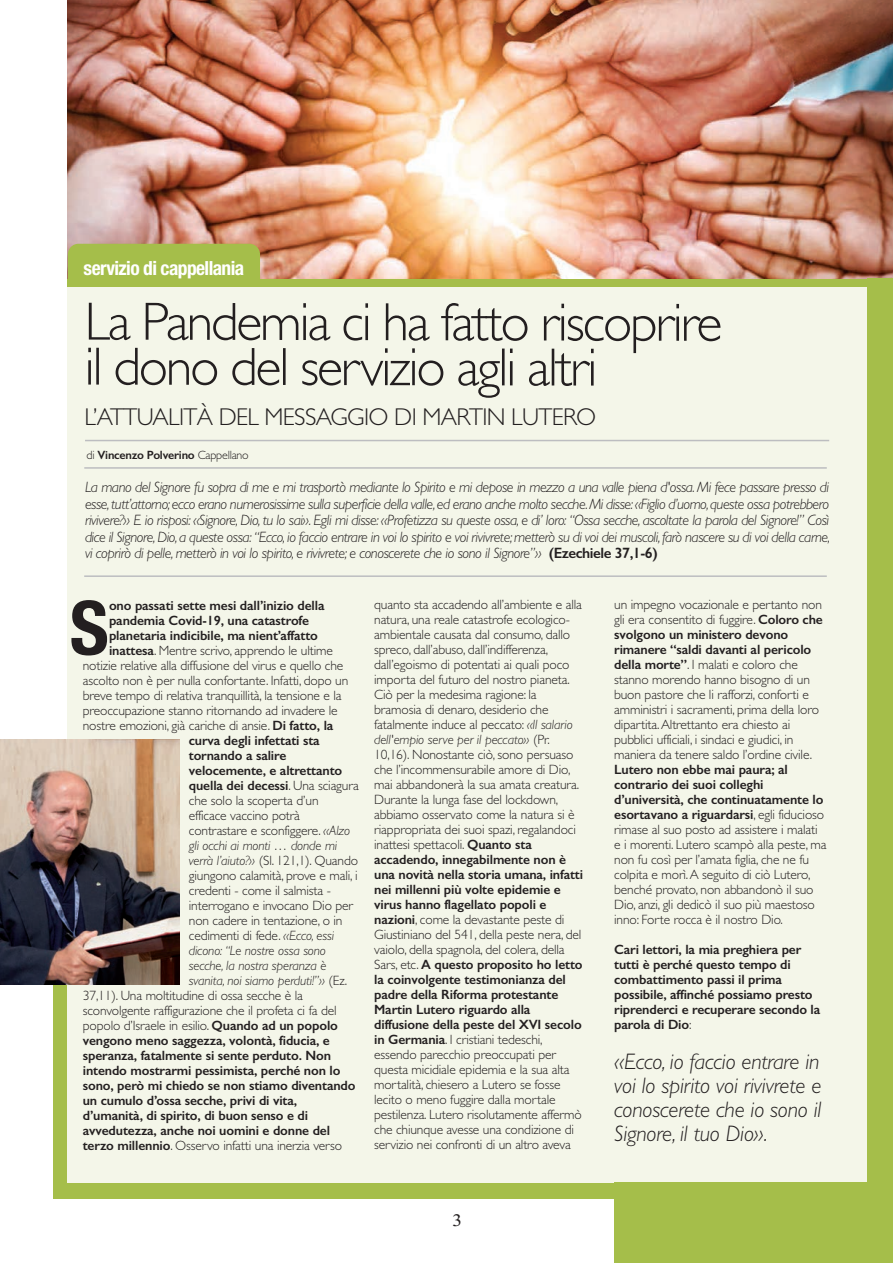
<style>
.page{position:relative;width:893px;height:1263px;background:#fff}
.page>*{position:absolute;margin:0;border:0;box-sizing:border-box;transform-origin:0 0}
.t1{font:700 condensed 75px "Helvetica Neue";color:#231f20}
.t2{font:300 54px/44.8px "Gill Sans";letter-spacing:-.04em;color:#231f20}
.t3{font:300 24.45px "Gill Sans";letter-spacing:-.025em;color:#231f20}
.t4{font:italic 300 22.5px/24px "Gill Sans";letter-spacing:-.01em;color:#231f20;text-align:justify}
.t5{font:700 condensed 19.5px "Helvetica Neue";letter-spacing:-.03em;color:#fff}
.t6{font:18px "Lao MN";color:#231f20}
.t7{font:italic 300 15px/16.5px "Gill Sans";letter-spacing:-.03em;color:#231f20;text-align:justify}
.t8{font:300 13.5px/15px "Gill Sans";letter-spacing:-.01em;color:#231f20}
.t9{font:600 13.5px/15px "Gill Sans";letter-spacing:-.01em;color:#231f20}
.t10{font:italic 300 13.5px "Gill Sans";letter-spacing:-.01em;color:#231f20}
.t11{font:600 12px "Gill Sans";letter-spacing:-.02em;color:#231f20}
.s1{font-weight:300}
.s2{font-weight:600;font-style:normal}
.s3{font-weight:600}
.s4{font-style:italic}
.s5{font-style:normal}
</style>
<div class="page">
<img style="left:68px;top:0;width:825px;height:279px">
<div style="left:68px;top:244px;width:192px;height:59px;background:#a5be4a;border-radius:11px"></div>
<div style="left:53px;top:983px;width:613px;height:216px;background:#a5be4a"></div>
<div style="left:67px;top:282px;width:822px;height:900px;background:#f4f6e9"></div>
<div style="left:68px;top:279px;width:825px;height:7px;background:#a5be4a"></div>
<img style="left:0;top:739px;width:180px;height:245px">
<hr style="left:84px;top:575px;width:743px;height:2px;background:#bcbdc0">
<hr style="left:84px;top:467px;width:743px;height:2px;background:#bcbdc0">
<div style="left:614px;top:1182px;width:276px;height:81px;background:#a5be4a"></div>
<div style="left:867px;top:279px;width:26px;height:984px;background:#a5be4a"></div>
<hr style="left:85px;top:440px;width:744px;height:1px;background:#bcbdc0">
<h3 class="t5" style="left:84px;top:261px;width:162px">servizio di cappellania</h3>
<h2 class="t2" style="left:85px;top:306px;width:639px">La Pandemia ci ha fatto riscoprire il dono del servizio agli altri</h2>
<h3 class="t3" style="left:84px;top:408px;width:513px">L’ATTUALITÀ DEL MESSAGGIO DI MARTIN LUTERO</h3>
<p class="t11" style="left:86px;top:450px;width:164px"><span class="s1">di</span> Vincenzo Polverino <span class="s1">Cappellano</span></p>
<p class="t7" style="left:85px;top:481px;width:747px">La mano del Signore fu sopra di me e mi trasportò mediante lo Spirito e mi depose in mezzo a una valle piena d'ossa. Mi fece passare presso di esse, tutt’attorno; ecco erano numerosissime sulla superficie della valle, ed erano anche molto secche. Mi disse: «Figlio d’uomo, queste ossa potrebbero rivivere?» E io risposi: «Signore, Dio, tu lo sai». Egli mi disse: «Profetizza su queste ossa, e di’ loro: “Ossa secche, ascoltate la parola del Signore!” Così dice il Signore, Dio, a queste ossa: “Ecco, io faccio entrare in voi lo spirito e voi rivivrete; metterò su di voi dei muscoli, farò nascere su di voi della carne, vi coprirò di pelle, metterò in voi lo spirito, e rivivrete; e conoscerete che io sono il Signore”» <span class="s2">(Ezechiele 37,1-6)</span></p>
<h1 class="t1" style="left:70px;top:601px;width:40px">S</h1>
<p class="t9" style="left:109px;top:599px;width:217px">ono passati sette mesi dall’inizio della</p>
<p class="t9" style="left:109px;top:614px;width:202px">pandemia Covid-19, una catastrofe</p>
<p class="t9" style="left:109px;top:629px;width:210px">planetaria indicibile, ma nient’affatto</p>
<p class="t8" style="left:109px;top:644px;width:225px"><span class="s3">inattesa</span>. Mentre scrivo, apprendo le ultime</p>
<p class="t8" style="left:83px;top:659px;width:262px">notizie relative alla diffusione del virus e quello che</p>
<p class="t8" style="left:83px;top:674px;width:267px">ascolto non è per nulla confortante. Infatti, dopo un</p>
<p class="t8" style="left:83px;top:689px;width:260px">breve tempo di relativa tranquillità, la tensione e la</p>
<p class="t8" style="left:83px;top:704px;width:256px">preoccupazione stanno ritornando ad invadere le</p>
<p class="t8" style="left:83px;top:719px;width:252px">nostre emozioni, già cariche di ansie. <span class="s3">Di fatto, la</span></p>
<p class="t9" style="left:189px;top:734px;width:132px">curva degli infettati sta</p>
<p class="t9" style="left:189px;top:749px;width:99px">tornando a salire</p>
<p class="t9" style="left:189px;top:764px;width:155px">velocemente, e altrettanto</p>
<p class="t9" style="left:189px;top:779px;width:172px">quella dei decessi<span class="s1">. Una sciagura</span></p>
<p class="t8" style="left:189px;top:794px;width:131px">che solo la scoperta d’un</p>
<p class="t8" style="left:189px;top:809px;width:113px">efficace vaccino potrà</p>
<p class="t8" style="left:189px;top:824px;width:163px">contrastare e sconfiggere. <span class="s4">«Alzo</span></p>
<p class="t10" style="left:189px;top:841px;width:150px">gli occhi ai monti … donde mi</p>
<p class="t8" style="left:189px;top:854px;width:171px"><span class="s4">verrà l’aiuto?»</span> (Sl. 121,1). Quando</p>
<p class="t8" style="left:189px;top:869px;width:170px">giungono calamità, prove e mali, i</p>
<p class="t8" style="left:189px;top:884px;width:144px">credenti - come il salmista -</p>
<p class="t8" style="left:189px;top:899px;width:166px">interrogano e invocano Dio per</p>
<p class="t8" style="left:189px;top:914px;width:155px">non cadere in tentazione, o in</p>
<p class="t8" style="left:189px;top:929px;width:147px">cedimenti di fede. <span class="s4">«Ecco, essi</span></p>
<p class="t10" style="left:189px;top:946px;width:139px">dicono: “Le nostre ossa sono</p>
<p class="t10" style="left:189px;top:961px;width:139px">secche, la nostra speranza è</p>
<p class="t10" style="left:189px;top:976px;width:160px">svanita, noi siamo perduti!”» <span class="s5">(Ez.</span></p>
<p class="t8" style="left:83px;top:989px;width:222px">37,11). Una moltitudine di ossa secche è la</p>
<p class="t8" style="left:83px;top:1004px;width:255px">sconvolgente raffigurazione che il profeta ci fa del</p>
<p class="t8" style="left:83px;top:1019px;width:257px">popolo d’Israele in esilio. <span class="s3">Quando ad un popolo</span></p>
<p class="t9" style="left:83px;top:1034px;width:249px">vengono meno saggezza, volontà, fiducia, e</p>
<p class="t9" style="left:83px;top:1049px;width:250px">speranza, fatalmente si sente perduto. Non</p>
<p class="t9" style="left:83px;top:1064px;width:259px">intendo mostrarmi pessimista, perché non lo</p>
<p class="t9" style="left:83px;top:1079px;width:274px">sono, però mi chiedo se non stiamo diventando</p>
<p class="t9" style="left:83px;top:1094px;width:216px">un cumulo d’ossa secche, privi di vita,</p>
<p class="t9" style="left:83px;top:1109px;width:227px">d’umanità, di spirito, di buon senso e di</p>
<p class="t9" style="left:83px;top:1124px;width:249px">avvedutezza, anche noi uomini e donne del</p>
<p class="t8" style="left:83px;top:1139px;width:261px"><span class="s3">terzo millennio</span>. Osservo infatti una inerzia verso</p>
<p class="t8" style="left:374px;top:599px;width:210px">quanto sta accadendo all’ambiente e alla natura, una reale catastrofe ecologico&shy;ambientale causata dal consumo, dallo spreco, dall’abuso, dall’indifferenza, dall’egoismo di potentati ai quali poco importa del futuro del nostro pianeta.<br>Ciò per la medesima ragione: la bramosia di denaro, desiderio che fatalmente induce al peccato: <span class="s4">«Il salario dell'empio serve per il peccato»</span> (Pr.<br>10,16). Nonostante ciò, sono persuaso che l’incommensurabile amore di Dio, mai abbandonerà la sua amata creatura.<br>Durante la lunga fase del lockdown, abbiamo osservato come la natura si è riappropriata dei suoi spazi, regalandoci inattesi spettacoli. <span class="s3">Quanto sta accadendo, innegabilmente non è una novità nella storia umana, infatti nei millenni più volte epidemie e virus hanno flagellato popoli e nazioni</span>, come la devastante peste di Giustiniano del 541, della peste nera, del vaiolo, della spagnola, del colera, della Sars, etc. <span class="s3">A questo proposito ho letto la coinvolgente testimonianza del padre della Riforma protestante Martin Lutero riguardo alla diffusione della peste del XVI secolo in Germania</span>. I cristiani tedeschi, essendo parecchio preoccupati per questa micidiale epidemia e la sua alta mortalità, chiesero a Lutero se fosse lecito o meno fuggire dalla mortale pestilenza. Lutero risolutamente affermò che chiunque avesse una condizione di servizio nei confronti di un altro aveva</p>
<p class="t8" style="left:614px;top:599px;width:210px">un impegno vocazionale e pertanto non gli era consentito di fuggire. <span class="s3">Coloro che svolgono un ministero devono rimanere “saldi davanti al pericolo della morte”</span>. I malati e coloro che stanno morendo hanno bisogno di un buon pastore che li rafforzi, conforti e amministri i sacramenti, prima della loro dipartita. Altrettanto era chiesto ai pubblici ufficiali, i sindaci e giudici, in maniera da tenere saldo l’ordine civile.</p>
<p class="t8" style="left:614px;top:764px;width:214px"><span class="s3">Lutero non ebbe mai paura; al contrario dei suoi colleghi d’università, che continuatamente lo esortavano a riguardarsi</span>, egli fiducioso rimase al suo posto ad assistere i malati e i morenti. Lutero scampò alla peste, ma non fu così per l’amata figlia, che ne fu colpita e morì. A seguito di ciò Lutero, benché provato, non abbandonò il suo Dio, anzi, gli dedicò il suo più maestoso inno: Forte rocca è il nostro Dio.</p>
<p class="t9" style="left:614px;top:944px;width:208px">Cari lettori, la mia preghiera per tutti è perché questo tempo di combattimento passi il prima possibile, affinché possiamo presto riprenderci e recuperare secondo la parola di Dio<span class="s1">:</span></p>
<h3 class="t4" style="left:614px;top:1051px;width:209px">«Ecco, io faccio entrare in voi lo spirito voi rivivrete e conoscerete che io sono il Signore, il tuo Dio».</h3>
<h3 class="t6" style="left:452px;top:1209px;width:11px">3</h3>
</div>
